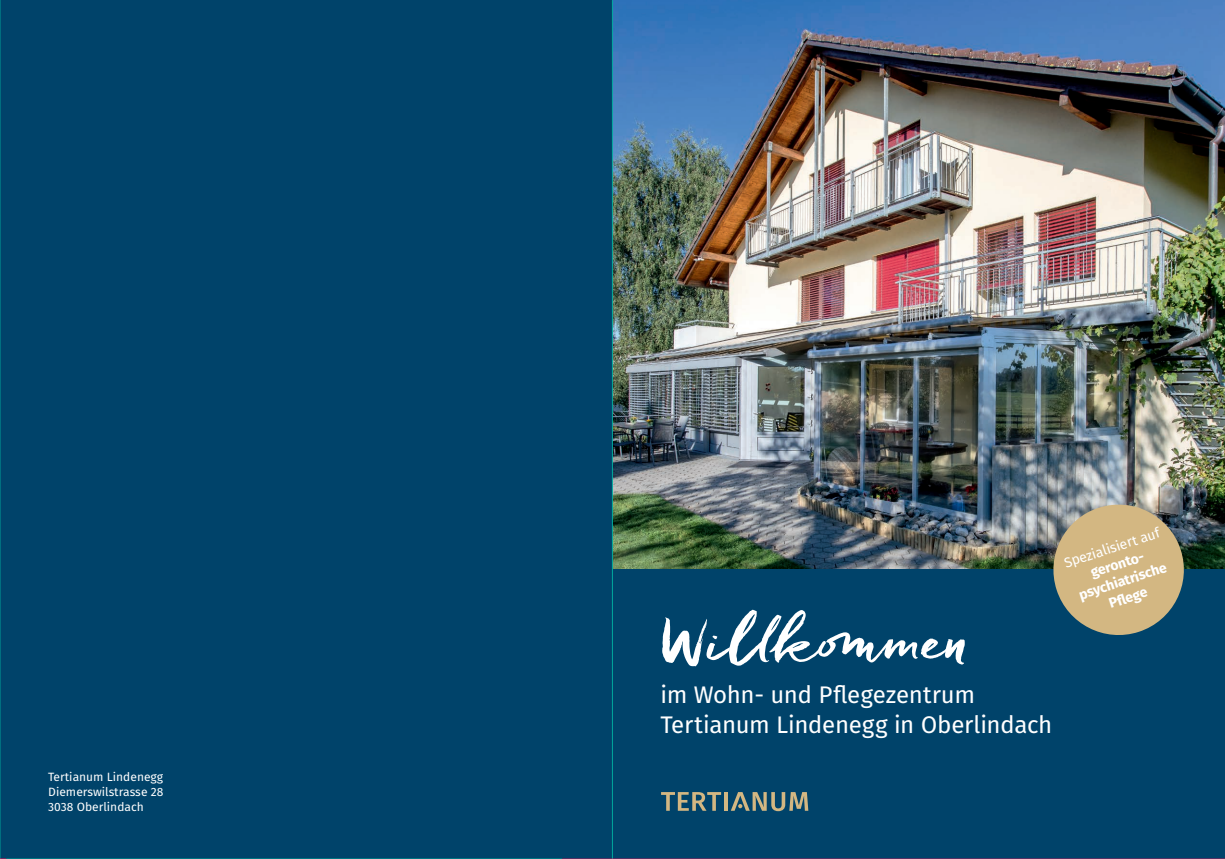
<style>
.page{position:relative;width:1225px;height:859px;background:#fff}
.page>*{position:absolute;margin:0;border:0;box-sizing:border-box;transform-origin:0 0}
.t1{font:64px "Freeland";letter-spacing:.02em;color:#fff}
.t2{font:24px/30px "Fira Sans OT";letter-spacing:-.015em;color:#fff}
.t3{font:700 14px/17.5px "Fira Sans OT";color:#fff;text-align:center}
.t4{font:14px "Fira Sans OT";color:#fff}
.t5{font:12px/15px "Fira Sans OT";color:#fff;text-align:justify}
</style>
<div class="page">
<div style="left:0;top:0;width:612px;height:859px;background:#00436a"></div>
<img style="left:613px;top:0;width:612px;height:570px">
<div style="left:612px;top:570px;width:613px;height:289px;background:#00436a"></div>
<svg style="left:661px;top:792px;width:60px;height:19px"></svg>
<hr style="left:724px;top:792px;width:4px;height:19px;background:#d3b782">
<svg style="left:731px;top:792px;width:77px;height:19px"></svg>
<svg style="left:1045px;top:497px;width:146px;height:138px;background:#a29a7d"></svg>
<hr style="left:612px;top:0;width:1px;height:859px;background:#00a99d">
<hr style="left:6px;top:858px;width:556px;height:1px;background:#00a99d">
<hr style="left:562px;top:858px;width:663px;height:1px;background:#ee1059">
<hr style="left:180px;top:858px;width:252px;height:1px;background:#ee1059">
<svg style="left:0;top:0;width:16px;height:859px"></svg>
<p class="t5" style="left:48px;top:770px;width:117px">Tertianum Lindenegg Diemerswilstrasse 28<br>3038 Oberlindach</p>
<h1 class="t1" style="left:660px;top:599px;width:311px">Willkommen</h1>
<p class="t2" style="left:660px;top:681px;width:393px">im Wohn- und Pflegezentrum<br>Tertianum Lindenegg in Oberlindach</p>
<p class="t4" style="left:1061px;top:554px;width:101px;rotate:-18deg">Spezialisiert auf</p>
<p class="t3" style="left:1071px;top:571px;width:93px;rotate:-18deg">geronto&shy;psychiatrische<br>Pfl ege</p>
</div>
